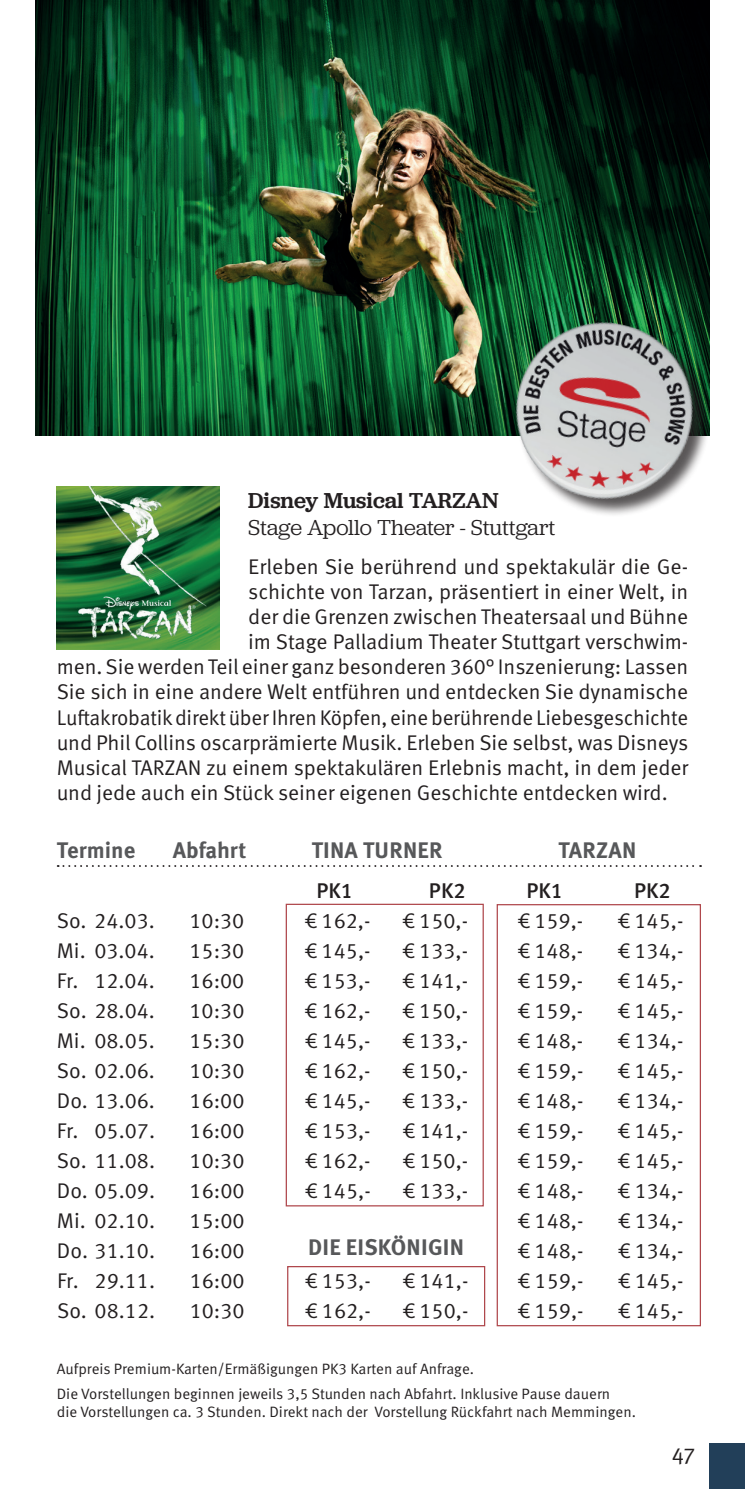
<style>
.page{position:relative;width:745px;height:1489px;background:#fff}
.page>*{position:absolute;margin:0;border:0;box-sizing:border-box;transform-origin:0 0}
.t1{font:700 22.5px "Meta OT";letter-spacing:.01em;color:#57585a}
.t2{font:22.5px "Jubilat";letter-spacing:-.005em;color:#231f20}
.t3{font:500 22.5px "Jubilat";color:#231f20}
.t4{font:22.5px "Meta OT Norm";color:#231f20}
.t5{font:21.25px "Meta OT Norm";letter-spacing:-.005em;color:#231f20}
.t6{font:500 21.25px "Meta OT";color:#231f20}
.t7{font:15px/25px "Meta OT Norm";color:#231f20}
</style>
<div class="page">
<div style="left:709px;top:1443px;width:35px;height:45px;background:#223f59"></div>
<img style="left:35px;top:0;width:674px;height:435px">
<div style="left:496px;top:904px;width:204px;height:422px;border:1px solid #af474c"></div>
<div style="left:285px;top:903px;width:198px;height:303px;border:1px solid #af474c"></div>
<div style="left:287px;top:1265px;width:198px;height:61px;border:1px solid #af474c"></div>
<svg style="left:58px;top:865px;width:642px;height:1px"></svg>
<img style="left:497px;top:304px;width:213px;height:211px">
<img style="left:57px;top:486px;width:163px;height:163px">
<p class="t3" style="left:248px;top:486px;width:252px">Disney Musical TARZAN</p>
<p class="t2" style="left:248px;top:513px;width:308px">Stage Apollo Theater - Stuttgart</p>
<p class="t5" style="left:248px;top:554px;width:441px">Erleben Sie berührend und spektakulär die Ge-</p>
<p class="t5" style="left:248px;top:579px;width:441px">schichte von Tarzan, präsentiert in einer Welt, in</p>
<p class="t5" style="left:248px;top:604px;width:441px">der die Grenzen zwischen Theatersaal und Bühne</p>
<p class="t5" style="left:248px;top:629px;width:441px">im Stage Palladium Theater Stuttgart verschwim-</p>
<p class="t5" style="left:57px;top:654px;width:632px">men. Sie werden Teil einer ganz besonderen 360° Inszenierung: Lassen</p>
<p class="t5" style="left:57px;top:679px;width:632px">Sie sich in eine andere Welt entführen und entdecken Sie dynamische</p>
<p class="t5" style="left:57px;top:704px;width:632px">Luftakrobatik direkt über Ihren Köpfen, eine berührende Liebesgeschichte</p>
<p class="t5" style="left:57px;top:729px;width:632px">und Phil Collins oscarprämierte Musik. Erleben Sie selbst, was Disneys</p>
<p class="t5" style="left:57px;top:754px;width:632px">Musical TARZAN zu einem spektakulären Erlebnis macht, in dem jeder</p>
<p class="t5" style="left:57px;top:779px;width:612px">und jede auch ein Stück seiner eigenen Geschichte entdecken wird.</p>
<p class="t1" style="left:57px;top:836px;width:80px">Termine</p>
<p class="t1" style="left:173px;top:836px;width:75px">Abfahrt</p>
<p class="t1" style="left:311px;top:836px;width:132px">TINA TURNER</p>
<p class="t1" style="left:558px;top:836px;width:79px">TARZAN</p>
<p class="t6" style="left:316px;top:877px;width:38px">PK1</p>
<p class="t6" style="left:428px;top:877px;width:38px">PK2</p>
<p class="t6" style="left:526px;top:877px;width:38px">PK1</p>
<p class="t6" style="left:633px;top:877px;width:38px">PK2</p>
<p class="t5" style="left:57px;top:907px;width:100px">So. 24.03.</p>
<p class="t5" style="left:189px;top:907px;width:56px">10:30</p>
<p class="t5" style="left:304px;top:907px;width:67px">€ 162,-</p>
<p class="t5" style="left:402px;top:907px;width:67px">€ 150,-</p>
<p class="t5" style="left:517px;top:907px;width:67px">€ 159,-</p>
<p class="t5" style="left:617px;top:907px;width:67px">€ 145,-</p>
<p class="t5" style="left:57px;top:937px;width:100px">Mi. 03.04.</p>
<p class="t5" style="left:189px;top:937px;width:56px">15:30</p>
<p class="t5" style="left:304px;top:937px;width:67px">€ 145,-</p>
<p class="t5" style="left:402px;top:937px;width:67px">€ 133,-</p>
<p class="t5" style="left:517px;top:937px;width:67px">€ 148,-</p>
<p class="t5" style="left:617px;top:937px;width:67px">€ 134,-</p>
<p class="t5" style="left:57px;top:967px;width:100px">Fr. 12.04.</p>
<p class="t5" style="left:189px;top:967px;width:56px">16:00</p>
<p class="t5" style="left:304px;top:967px;width:67px">€ 153,-</p>
<p class="t5" style="left:402px;top:967px;width:67px">€ 141,-</p>
<p class="t5" style="left:517px;top:967px;width:67px">€ 159,-</p>
<p class="t5" style="left:617px;top:967px;width:67px">€ 145,-</p>
<p class="t5" style="left:57px;top:997px;width:100px">So. 28.04.</p>
<p class="t5" style="left:189px;top:997px;width:56px">10:30</p>
<p class="t5" style="left:304px;top:997px;width:67px">€ 162,-</p>
<p class="t5" style="left:402px;top:997px;width:67px">€ 150,-</p>
<p class="t5" style="left:517px;top:997px;width:67px">€ 159,-</p>
<p class="t5" style="left:617px;top:997px;width:67px">€ 145,-</p>
<p class="t5" style="left:57px;top:1027px;width:100px">Mi. 08.05.</p>
<p class="t5" style="left:189px;top:1027px;width:56px">15:30</p>
<p class="t5" style="left:304px;top:1027px;width:67px">€ 145,-</p>
<p class="t5" style="left:402px;top:1027px;width:67px">€ 133,-</p>
<p class="t5" style="left:517px;top:1027px;width:67px">€ 148,-</p>
<p class="t5" style="left:617px;top:1027px;width:67px">€ 134,-</p>
<p class="t5" style="left:57px;top:1057px;width:100px">So. 02.06.</p>
<p class="t5" style="left:189px;top:1057px;width:56px">10:30</p>
<p class="t5" style="left:304px;top:1057px;width:67px">€ 162,-</p>
<p class="t5" style="left:402px;top:1057px;width:67px">€ 150,-</p>
<p class="t5" style="left:517px;top:1057px;width:67px">€ 159,-</p>
<p class="t5" style="left:617px;top:1057px;width:67px">€ 145,-</p>
<p class="t5" style="left:57px;top:1087px;width:100px">Do. 13.06.</p>
<p class="t5" style="left:189px;top:1087px;width:56px">16:00</p>
<p class="t5" style="left:304px;top:1087px;width:67px">€ 145,-</p>
<p class="t5" style="left:402px;top:1087px;width:67px">€ 133,-</p>
<p class="t5" style="left:517px;top:1087px;width:67px">€ 148,-</p>
<p class="t5" style="left:617px;top:1087px;width:67px">€ 134,-</p>
<p class="t5" style="left:57px;top:1117px;width:100px">Fr. 05.07.</p>
<p class="t5" style="left:189px;top:1117px;width:56px">16:00</p>
<p class="t5" style="left:304px;top:1117px;width:67px">€ 153,-</p>
<p class="t5" style="left:402px;top:1117px;width:67px">€ 141,-</p>
<p class="t5" style="left:517px;top:1117px;width:67px">€ 159,-</p>
<p class="t5" style="left:617px;top:1117px;width:67px">€ 145,-</p>
<p class="t5" style="left:57px;top:1147px;width:100px">So. 11.08.</p>
<p class="t5" style="left:189px;top:1147px;width:56px">10:30</p>
<p class="t5" style="left:304px;top:1147px;width:67px">€ 162,-</p>
<p class="t5" style="left:402px;top:1147px;width:67px">€ 150,-</p>
<p class="t5" style="left:517px;top:1147px;width:67px">€ 159,-</p>
<p class="t5" style="left:617px;top:1147px;width:67px">€ 145,-</p>
<p class="t5" style="left:57px;top:1177px;width:100px">Do. 05.09.</p>
<p class="t5" style="left:189px;top:1177px;width:56px">16:00</p>
<p class="t5" style="left:304px;top:1177px;width:67px">€ 145,-</p>
<p class="t5" style="left:402px;top:1177px;width:67px">€ 133,-</p>
<p class="t5" style="left:517px;top:1177px;width:67px">€ 148,-</p>
<p class="t5" style="left:617px;top:1177px;width:67px">€ 134,-</p>
<p class="t5" style="left:57px;top:1207px;width:100px">Mi. 02.10.</p>
<p class="t5" style="left:189px;top:1207px;width:56px">15:00</p>
<p class="t5" style="left:517px;top:1207px;width:67px">€ 148,-</p>
<p class="t5" style="left:617px;top:1207px;width:67px">€ 134,-</p>
<p class="t5" style="left:57px;top:1237px;width:100px">Do. 31.10.</p>
<p class="t5" style="left:189px;top:1237px;width:56px">16:00</p>
<p class="t5" style="left:517px;top:1237px;width:67px">€ 148,-</p>
<p class="t5" style="left:617px;top:1237px;width:67px">€ 134,-</p>
<p class="t5" style="left:57px;top:1267px;width:100px">Fr. 29.11.</p>
<p class="t5" style="left:189px;top:1267px;width:56px">16:00</p>
<p class="t5" style="left:304px;top:1267px;width:67px">€ 153,-</p>
<p class="t5" style="left:402px;top:1267px;width:67px">€ 141,-</p>
<p class="t5" style="left:517px;top:1267px;width:67px">€ 159,-</p>
<p class="t5" style="left:617px;top:1267px;width:67px">€ 145,-</p>
<p class="t5" style="left:57px;top:1297px;width:100px">So. 08.12.</p>
<p class="t5" style="left:189px;top:1297px;width:56px">10:30</p>
<p class="t5" style="left:304px;top:1297px;width:67px">€ 162,-</p>
<p class="t5" style="left:402px;top:1297px;width:67px">€ 150,-</p>
<p class="t5" style="left:517px;top:1297px;width:67px">€ 159,-</p>
<p class="t5" style="left:617px;top:1297px;width:67px">€ 145,-</p>
<p class="t1" style="left:308px;top:1232px;width:157px">DIE EISKÖNIGIN</p>
<p class="t7" style="left:57px;top:1356px;width:554px">Aufpreis Premium-Karten/Ermäßigungen PK3 Karten auf Anfrage.<br>Die Vorstellungen beginnen jeweils 3,5 Stunden nach Abfahrt. Inklusive Pause dauern</p>
<p class="t7" style="left:57px;top:1399px;width:580px">die Vorstellungen ca. 3 Stunden. Direkt nach der Vorstellung Rückfahrt nach Memmingen.</p>
<p class="t4" style="left:671px;top:1438px;width:25px">47</p>
</div>
